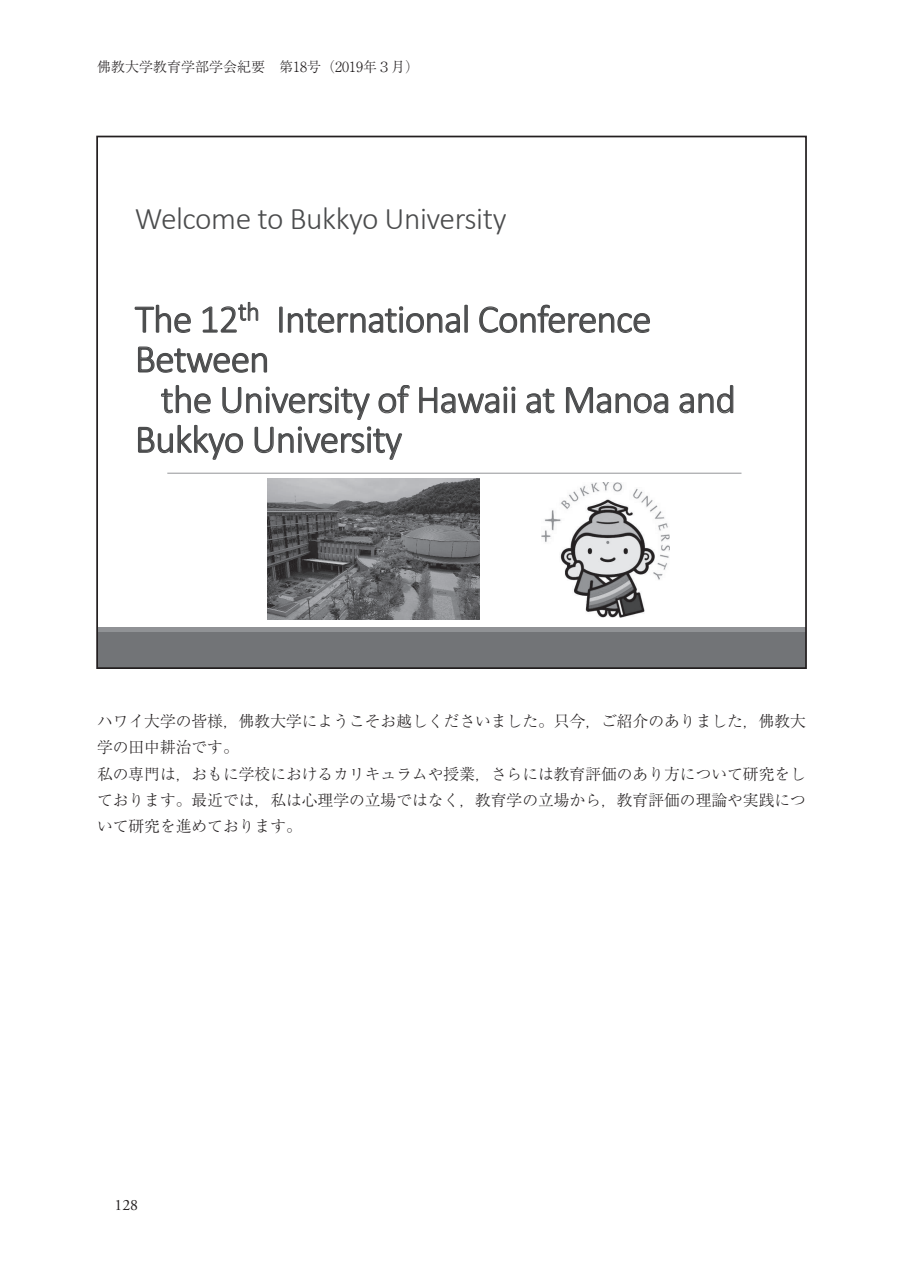
<style>
.page{position:relative;width:903px;height:1275px;background:#fff}
.page>*{position:absolute;margin:0;border:0;box-sizing:border-box;transform-origin:0 0}
.t1{font:300 39.38px/39.9px "Calibri";letter-spacing:-.02em;color:#4b4c4d}
.t2{font:300 31.5px "Calibri";letter-spacing:-.015em;color:#4b4c4d}
.t3{font:300 15.75px/26.2px "Ryumin Pr 6";color:#231f20}
.t4{font:15.75px "Adobe Garamond Pro";color:#231f20}
.t5{font:300 14px "Ryumin Pr 6";color:#231f20}
</style>
<div class="page">
<div style="left:97px;top:633px;width:709px;height:35px;background:#727477"></div>
<div style="left:97px;top:627px;width:709px;height:5px;background:#909295"></div>
<hr style="left:167px;top:473px;width:574px;height:1px;background:#939598">
<svg style="left:134px;top:304px;width:57px;height:29px"></svg>
<svg style="left:202px;top:302px;width:56px;height:31px"></svg>
<svg style="left:279px;top:304px;width:189px;height:29px"></svg>
<svg style="left:479px;top:304px;width:171px;height:29px"></svg>
<svg style="left:138px;top:346px;width:130px;height:27px"></svg>
<svg style="left:419px;top:386px;width:97px;height:28px"></svg>
<svg style="left:526px;top:389px;width:29px;height:25px"></svg>
<svg style="left:566px;top:387px;width:103px;height:27px"></svg>
<svg style="left:679px;top:385px;width:55px;height:29px"></svg>
<svg style="left:138px;top:385px;width:272px;height:75px"></svg>
<img style="left:267px;top:479px;width:212px;height:141px">
<img style="left:541px;top:482px;width:129px;height:136px">
<p class="t5" style="left:97px;top:56px;width:324px">佛教大学教育学部学会紀要　第18号（2019年３月）</p>
<h2 class="t2" style="left:135px;top:199px;width:373px">Welcome to Bukkyo University</h2>
<h1 class="t1" style="left:135px;top:299px;width:518px">The 12<sup>th</sup> International Conference<br>Between</h1>
<h1 class="t1" style="left:135px;top:379px;width:603px;text-indent:26px">the University of Hawaii at Manoa and<br>Bukkyo University</h1>
<p class="t3" style="left:97px;top:707px;width:710px">ハワイ大学の皆様，佛教大学にようこそお越しくださいました。只今，ご紹介のありました，佛教大学の田中耕治です。<br>私の専門は，おもに学校におけるカリキュラムや授業，さらには教育評価のあり方について研究をしております。最近では，私は心理学の立場ではなく，教育学の立場から，教育評価の理論や実践について研究を進めております。</p>
<p class="t4" style="left:115px;top:1196px;width:25px">128</p>
</div>
